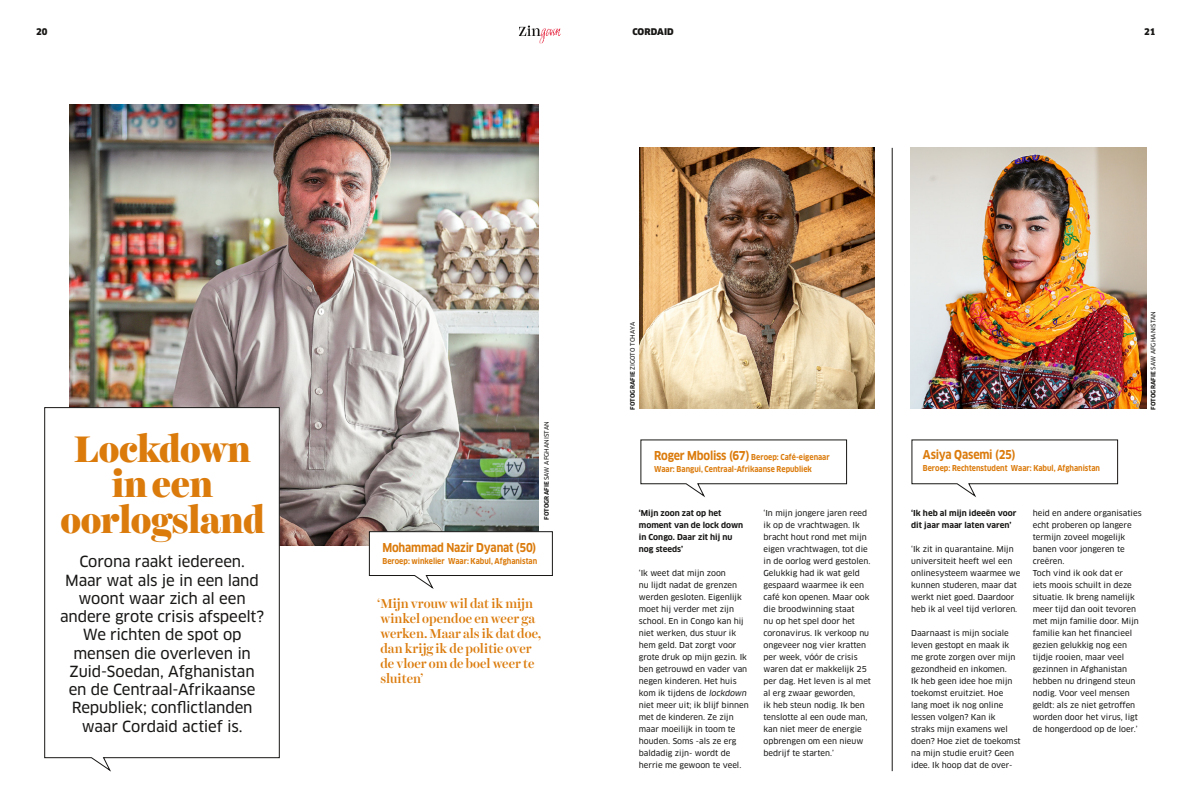
<style>
.page{position:relative;width:1191px;height:808px;background:#fff}
.page>*{position:absolute;margin:0;border:0;box-sizing:border-box;transform-origin:0 0}
.t1{font:900 37.5px/35.4px "Harriet Display";letter-spacing:-.02em;color:#db7b0c;text-align:center}
.t2{font:15px/18.2px "Clan OT News";letter-spacing:-.015em;color:#181716;text-align:center}
.t3{font:500 13px/15px "Harriet Display";color:#db7b0c}
.t4{font:700 12px "Clan OT";letter-spacing:-.02em;color:#db7b0c;scale:.89 1}
.t5{font:900 9px "Clan OT";letter-spacing:.005em;color:#181716}
.t6{font:8px/12px "Clan OT News";color:#181716}
.t7{font:700 8px/12px "Clan OT";color:#db7b0c;scale:.89 1}
.t8{font:700 8px/12px "Clan OT";color:#181716}
.t9{font:6px "Clan OT News";letter-spacing:.01em;color:#181716}
.s1{font-family:"Clan OT";font-weight:700}
.s2{font-size:12px}
.s3{font-style:italic}
</style>
<div class="page">
<svg style="left:519px;top:26px;width:19px;height:10px"></svg>
<img style="left:538px;top:28px;width:23px;height:15px">
<img style="left:69px;top:104px;width:469px;height:441px">
<img style="left:910px;top:148px;width:236px;height:261px">
<img style="left:639px;top:148px;width:235px;height:261px">
<svg style="left:640px;top:439px;width:207px;height:58px"></svg>
<svg style="left:911px;top:439px;width:207px;height:58px"></svg>
<svg style="left:369px;top:531px;width:184px;height:58px"></svg>
<svg style="left:44px;top:407px;width:236px;height:365px"></svg>
<hr style="left:892px;top:148px;width:1px;height:623px;background:#181716">
<p class="t5" style="left:36px;top:27px;width:13px">20</p>
<p class="t5" style="left:632px;top:27px;width:43px">CORDAID</p>
<p class="t5" style="left:1144px;top:27px;width:13px">21</p>
<h1 class="t1" style="left:60px;top:431px;width:206px">Lockdown in een oorlogsland</h1>
<p class="t9" style="left:543px;top:520px;width:100px;rotate:-90deg"><span class="s1">FOTOGRAFIE</span> SAW AFGHANISTAN</p>
<h3 class="t4" style="left:382px;top:540px;width:175px">Mohammad Nazir Dyanat (50)</h3>
<h2 class="t2" style="left:79px;top:553px;width:167px">Corona raakt iedereen.</h2>
<p class="t7" style="left:382px;top:555px;width:175px">Beroep: winkelier Waar: Kabul, Afghanistan</p>
<h2 class="t2" style="left:60px;top:571px;width:206px">Maar wat als je in een land woont waar zich al een andere grote crisis afspeelt?<br>We richten de spot op mensen die overleven in<br>Zuid-Soedan, Afghanistan en de Centraal-Afrikaanse<br>Republiek; conflictlanden waar Cordaid actief is.</h2>
<h3 class="t3" style="left:377px;top:596px;width:166px">‘Mijn vrouw wil dat ik mijn winkel opendoe en weer ga werken. Maar als ik dat doe, dan krijg ik de politie over de vloer om de boel weer te sluiten’</h3>
<p class="t9" style="left:629px;top:410px;width:89px;rotate:-90deg"><span class="s1">FOTOGRAFIE</span> ZIGOTO TCHAYA</p>
<p class="t9" style="left:1149px;top:410px;width:100px;rotate:-90deg"><span class="s1">FOTOGRAFIE</span> SAW AFGHANISTAN</p>
<p class="t7" style="left:654px;top:451px;width:199px"><span class="s2">Roger Mboliss (67)</span> Beroep: Café-eigenaar<br>Waar: Bangui, Centraal-Afrikaanse Republiek</p>
<h3 class="t4" style="left:922px;top:447px;width:106px">Asiya Qasemi (25)</h3>
<p class="t7" style="left:922px;top:462px;width:201px">Beroep: Rechtenstudent Waar: Kabul, Afghanistan</p>
<p class="t8" style="left:639px;top:507px;width:106px">‘Mijn zoon zat op het moment van de lock down in Congo. Daar zit hij nu nog steeds’</p>
<p class="t6" style="left:639px;top:567px;width:111px">‘Ik weet dat mijn zoon<br>nu lijdt nadat de grenzen werden gesloten. Eigenlijk moet hij verder met zijn school. En in Congo kan hij niet werken, dus stuur ik hem geld. Dat zorgt voor grote druk op mijn gezin. Ik ben getrouwd en vader van negen kinderen. Het huis kom ik tijdens de <span class="s3">lockdown </span>niet meer uit; ik blijf binnen met de kinderen. Ze zijn maar moeilijk in toom te houden. Soms -als ze erg baldadig zijn- wordt de herrie me gewoon te veel.</p>
<p class="t6" style="left:763px;top:507px;width:109px">‘In mijn jongere jaren reed ik op de vrachtwagen. Ik bracht hout rond met mijn eigen vrachtwagen, tot die in de oorlog werd gestolen.<br>Gelukkig had ik wat geld gespaard waarmee ik een café kon openen. Maar ook die broodwinning staat<br>nu op het spel door het coronavirus. Ik verkoop nu ongeveer nog vier kratten per week, vóór de crisis waren dat er makkelijk 25 per dag. Het leven is al met al erg zwaar geworden,<br>ik heb steun nodig. Ik ben tenslotte al een oude man, kan niet meer de energie opbrengen om een nieuw bedrijf te starten.’</p>
<p class="t8" style="left:911px;top:507px;width:107px">‘Ik heb al mijn ideeën voor dit jaar maar laten varen’</p>
<p class="t6" style="left:911px;top:543px;width:111px">‘Ik zit in quarantaine. Mijn universiteit heeft wel een onlinesysteem waarmee we kunnen studeren, maar dat werkt niet goed. Daardoor heb ik al veel tijd verloren.</p>
<p class="t6" style="left:911px;top:627px;width:111px">Daarnaast is mijn sociale leven gestopt en maak ik me grote zorgen over mijn gezondheid en inkomen.<br>Ik heb geen idee hoe mijn toekomst eruitziet. Hoe lang moet ik nog online lessen volgen? Kan ik straks mijn examens wel doen? Hoe ziet de toekomst na mijn studie eruit? Geen idee. Ik hoop dat de over-</p>
<p class="t6" style="left:1032px;top:507px;width:110px">heid en andere organisaties echt proberen op langere termijn zoveel mogelijk banen voor jongeren te creëren.<br>Toch vind ik ook dat er<br>iets moois schuilt in deze situatie. Ik breng namelijk meer tijd dan ooit tevoren met mijn familie door. Mijn familie kan het financieel gezien gelukkig nog een tijdje rooien, maar veel gezinnen in Afghanistan hebben nu dringend steun nodig. Voor veel mensen geldt: als ze niet getroffen worden door het virus, ligt de hongerdood op de loer.’</p>
</div>
